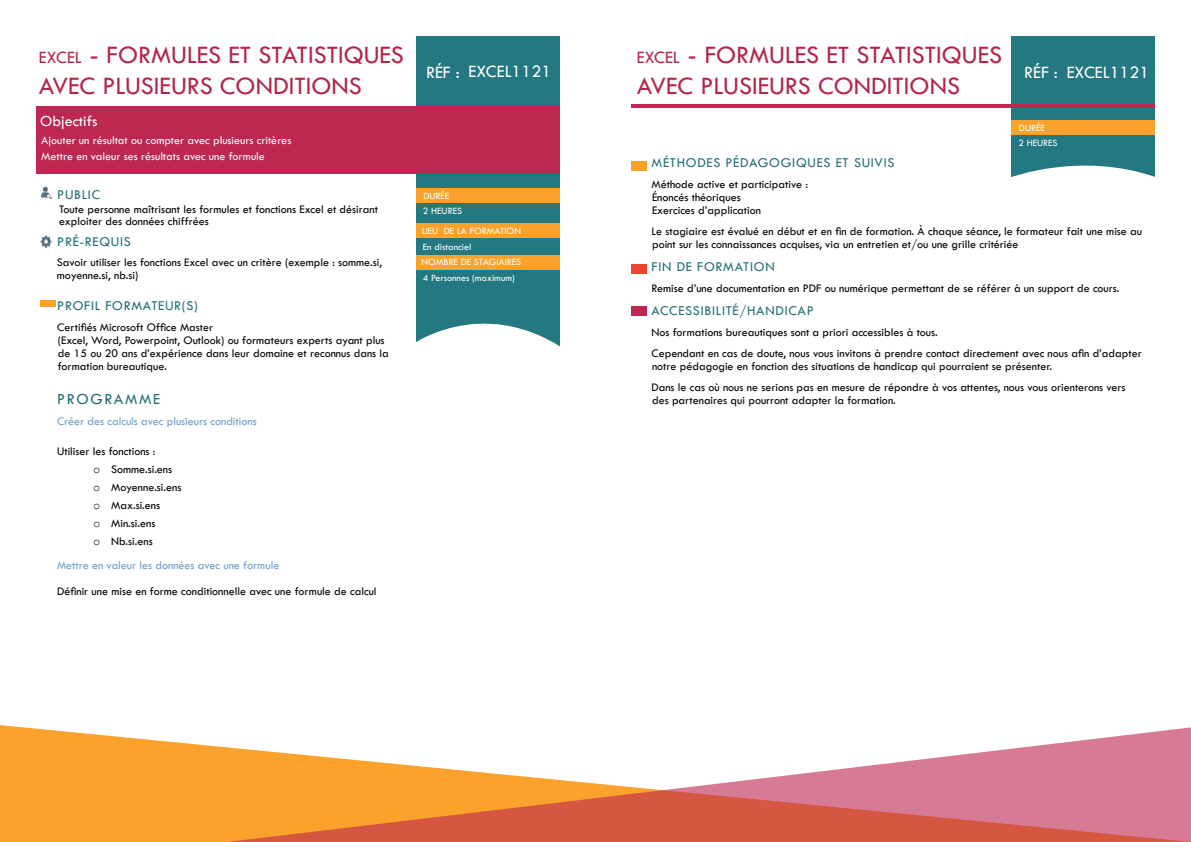
<style>
.page{position:relative;width:1191px;height:842px;background:#fff}
.page>*{position:absolute;margin:0;border:0;box-sizing:border-box;transform-origin:0 0}
.t1{font:26px "Tw Cen";color:#b52347}
.t2{font:18px "Tw Cen";color:#fff}
.t3{font:16px "Tw Cen";color:#fff}
.t4{font:16px "Tw Cen";letter-spacing:.1em;color:#206d76}
.t5{font:14px "Tw Cen";letter-spacing:.05em;color:#206d76}
.List_Paragraph{font:12px/13px "Tw Cen";color:#000}
.t6{font:12px "Tw Cen";color:#fff}
.t7{font:12px "Tw Cen";color:#6d9dd5}
.t8{font:10px/15px "Tw Cen";color:#fff}
.s1{font-size:18px}
.s2{font-size:28px}
.s3{font-family:"Courier New"}
</style>
<div class="page">
<div style="left:416px;top:36px;width:143px;height:310px;background:#247881"></div>
<div style="left:36px;top:107px;width:523px;height:67px;background:#bd2751"></div>
<img style="left:40px;top:186px;width:12px;height:14px">
<img style="left:40px;top:235px;width:12px;height:14px">
<div style="left:40px;top:301px;width:16px;height:6px;background:#fba22c"></div>
<div style="left:416px;top:223px;width:143px;height:14px;background:#fba22c"></div>
<div style="left:416px;top:256px;width:143px;height:14px;background:#fba22c"></div>
<div style="left:1012px;top:36px;width:143px;height:145px;background:#247881"></div>
<div style="left:631px;top:161px;width:16px;height:10px;background:#fba22c"></div>
<div style="left:631px;top:264px;width:16px;height:9px;background:#ea462e"></div>
<div style="left:631px;top:307px;width:16px;height:9px;background:#be2751"></div>
<svg style="left:0;top:725px;width:227px;height:117px;background:#fbaa40"></svg>
<svg style="left:227px;top:727px;width:964px;height:115px"></svg>
<hr style="left:631px;top:104px;width:524px;height:4px;background:#bd2751">
<div style="left:416px;top:189px;width:143px;height:14px;background:#fba22c"></div>
<div style="left:1012px;top:121px;width:143px;height:14px;background:#fba22c"></div>
<svg style="left:1011px;top:151px;width:144px;height:30px"></svg>
<svg style="left:416px;top:292px;width:144px;height:55px"></svg>
<p class="t1" style="left:39px;top:39px;width:367px"><span class="s1">EXCEL</span> <span class="s2">-</span> FORMULES ET STATISTIQUES</p>
<p class="t1" style="left:39px;top:70px;width:324px">AVEC PLUSIEURS CONDITIONS</p>
<h3 class="t3" style="left:40px;top:111px;width:59px">Objectifs</h3>
<p class="t6" style="left:41px;top:133px;width:251px">Ajouter un résultat ou compter avec plusieurs critères</p>
<p class="t6" style="left:41px;top:149px;width:225px">Mettre en valeur ses résultats avec une formule</p>
<p class="t5" style="left:57px;top:186px;width:44px">PUBLIC</p>
<p class="t5" style="left:57px;top:233px;width:75px">PRÉ-REQUIS</p>
<p class="List_Paragraph" style="left:59px;top:203px;width:320px;line-height:12.6px">Toute personne maîtrisant les formules et fonctions Excel et désirant exploiter des données chiffrées</p>
<p class="List_Paragraph" style="left:57px;top:256px;width:326px;line-height:12.6px">Savoir utiliser les fonctions Excel avec un critère (exemple : somme.si, moyenne.si, nb.si)</p>
<p class="t5" style="left:57px;top:297px;width:142px">PROFIL FORMATEUR(S)</p>
<p class="List_Paragraph" style="left:57px;top:320px;width:333px">Certifiés Microsoft Office Master<br>(Excel, Word, Powerpoint, Outlook) ou formateurs experts ayant plus de 15 ou 20 ans d’expérience dans leur domaine et reconnus dans la formation bureautique.</p>
<h3 class="t4" style="left:57px;top:389px;width:104px">PROGRAMME</h3>
<p class="t7" style="left:57px;top:414px;width:201px">Créer des calculs avec plusieurs conditions</p>
<p class="List_Paragraph" style="left:57px;top:444px;width:100px">Utiliser les fonctions :</p>
<p class="List_Paragraph" style="left:93px;top:462px;width:81px"><span class="s3">o</span> Somme.si.ens</p>
<p class="List_Paragraph" style="left:93px;top:480px;width:90px"><span class="s3">o</span> Moyenne.si.ens</p>
<p class="List_Paragraph" style="left:93px;top:498px;width:69px"><span class="s3">o</span> Max.si.ens</p>
<p class="List_Paragraph" style="left:93px;top:516px;width:64px"><span class="s3">o</span> Min.si.ens</p>
<p class="List_Paragraph" style="left:93px;top:534px;width:61px"><span class="s3">o</span> Nb.si.ens</p>
<p class="t7" style="left:57px;top:558px;width:224px">Mettre en valeur les données avec une formule</p>
<p class="List_Paragraph" style="left:57px;top:585px;width:321px">Définir une mise en forme conditionnelle avec une formule de calcul</p>
<h2 class="t2" style="left:426px;top:62px;width:35px">RÉF :</h2>
<p class="t2" style="left:468px;top:61px;width:84px">EXCEL1121</p>
<p class="t8" style="left:423px;top:189px;width:41px">DURÉE<br>2 HEURES</p>
<p class="t8" style="left:422px;top:222px;width:101px;line-height:16.5px">LIEU DE LA FORMATION<br>En distanciel</p>
<p class="t8" style="left:421px;top:253px;width:101px;line-height:16.1px">NOMBRE DE STAGIAIRES<br>4 Personnes (maximum)</p>
<p class="t1" style="left:637px;top:39px;width:367px"><span class="s1">EXCEL</span> <span class="s2">-</span> FORMULES ET STATISTIQUES</p>
<p class="t1" style="left:637px;top:71px;width:324px">AVEC PLUSIEURS CONDITIONS</p>
<h2 class="t2" style="left:1024px;top:61px;width:35px">RÉF :</h2>
<p class="t2" style="left:1066px;top:61px;width:84px">EXCEL1121</p>
<p class="t8" style="left:1018px;top:120px;width:41px">DURÉE<br>2 HEURES</p>
<p class="t5" style="left:651px;top:155px;width:244px">MÉTHODES PÉDAGOGIQUES ET SUIVIS</p>
<p class="List_Paragraph" style="left:651px;top:178px;width:158px">Méthode active et participative :<br>Énoncés théoriques<br>Exercices d’application</p>
<p class="List_Paragraph" style="left:651px;top:225px;width:492px">Le stagiaire est évalué en début et en fin de formation. À chaque séance, le formateur fait une mise au point sur les connaissances acquises, via un entretien et/ou une grille critériée</p>
<p class="t5" style="left:651px;top:258px;width:125px">FIN DE FORMATION</p>
<p class="List_Paragraph" style="left:651px;top:282px;width:469px">Remise d’une documentation en PDF ou numérique permettant de se référer à un support de cours.</p>
<p class="t5" style="left:651px;top:303px;width:164px">ACCESSIBILITÉ/HANDICAP</p>
<p class="List_Paragraph" style="left:651px;top:322px;width:491px;line-height:20.9px">Nos formations bureautiques sont a priori accessibles à tous.<br>Cependant en cas de doute, nous vous invitons à prendre contact directement avec nous afin d’adapter</p>
<p class="List_Paragraph" style="left:651px;top:356px;width:475px;line-height:21px">notre pédagogie en fonction des situations de handicap qui pourraient se présenter.<br>Dans le cas où nous ne serions pas en mesure de répondre à vos attentes, nous vous orienterons vers</p>
<p class="List_Paragraph" style="left:652px;top:394px;width:245px">des partenaires qui pourront adapter la formation.</p>
</div>
